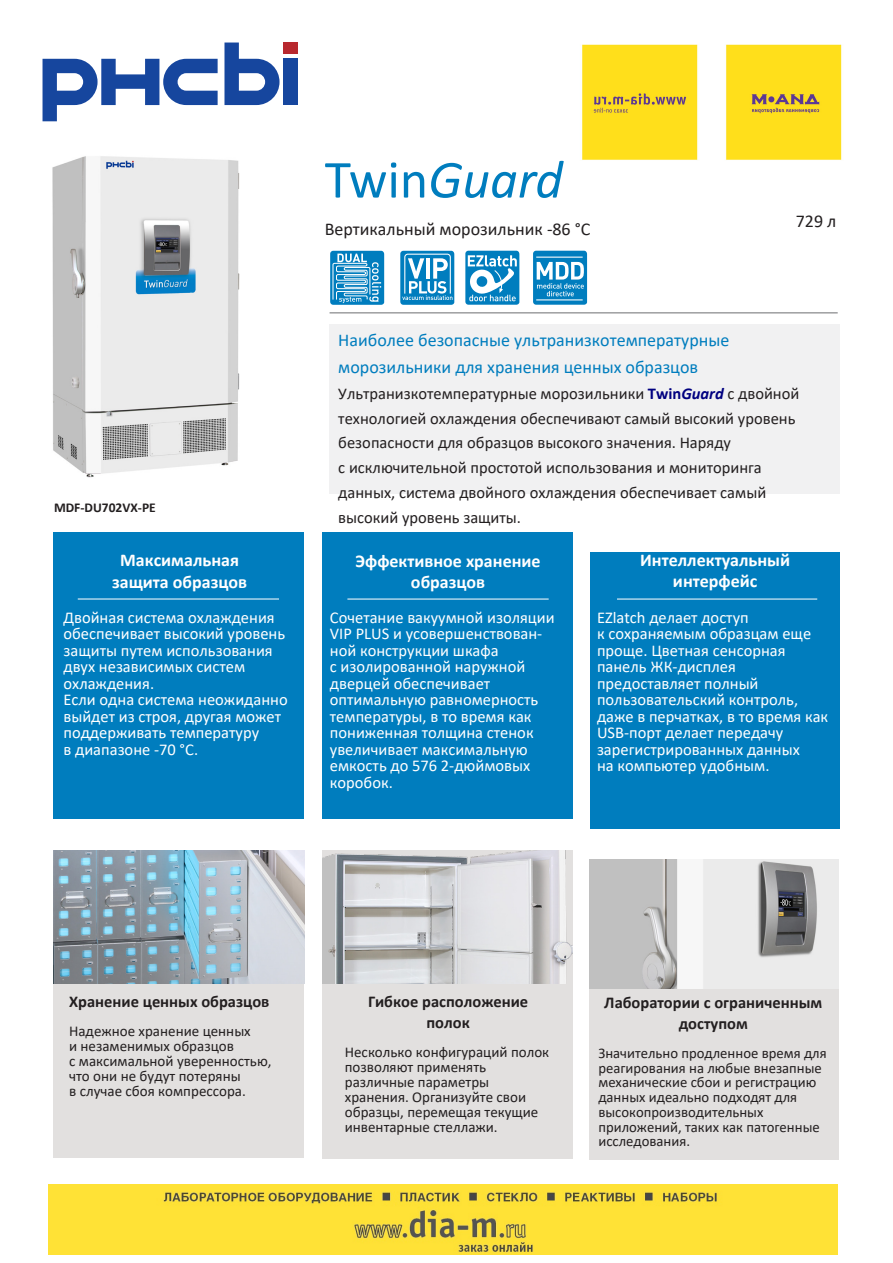
<style>
.page{position:relative;width:893px;height:1263px;background:#fff}
.page>*{position:absolute;margin:0;border:0;box-sizing:border-box;transform-origin:0 0}
.t1{font:italic 54px "Calibri";color:#007dbe}
.t2{font:18px/27px "Calibri";color:#007dbe}
.t3{font:700 18px/21.6px "Calibri";color:#fff;text-align:center}
.t4{font:18px "Calibri";color:#231f20}
.t5{font:16.5px/16.5px "Calibri";color:#fff}
.t6{font:16.5px/24.8px "Calibri";color:#231f20}
.t7{font:700 16.5px/20.4px "Calibri";color:#231f20;text-align:center}
.t8{font:15px/15px "Calibri";color:#231f20}
.t9{font:14.7px/14.7px "Calibri";color:#231f20}
.t10{font:700 13.5px "Calibri";color:#231f20}
.s1{font-style:normal}
.s2{font-weight:700;color:#000080}
.s3{font-weight:700;font-style:italic;color:#000080}
</style>
<div class="page">
<div style="left:283px;top:59px;width:15px;height:46px;background:#16469e"></div>
<svg style="left:43px;top:59px;width:175px;height:62px"></svg>
<svg style="left:224px;top:43px;width:56px;height:62px"></svg>
<div style="left:283px;top:43px;width:15px;height:11px;background:#b8282e"></div>
<div style="left:330px;top:324px;width:510px;height:169px;background:#f1f1f2"></div>
<hr style="left:330px;top:313px;width:508px;height:1px;background:#6d6e71">
<div style="left:53px;top:532px;width:251px;height:286px;background:#007dbe"></div>
<div style="left:53px;top:850px;width:251px;height:307px;background:#e2e0df"></div>
<div style="left:322px;top:850px;width:250px;height:308px;background:#e2e0df"></div>
<div style="left:589px;top:859px;width:250px;height:300px;background:#e2e0df"></div>
<div style="left:322px;top:532px;width:250px;height:286px;background:#007dbe"></div>
<div style="left:590px;top:552px;width:249px;height:276px;background:#007dbe"></div>
<hr style="left:78px;top:599px;width:201px;height:1px;background:#fff">
<hr style="left:347px;top:599px;width:202px;height:1px;background:#fff">
<hr style="left:617px;top:599px;width:200px;height:1px;background:#fff">
<img style="left:322px;top:850px;width:250px;height:133px">
<img style="left:53px;top:850px;width:251px;height:133px">
<img style="left:590px;top:859px;width:249px;height:129px">
<img style="left:52px;top:156px;width:188px;height:322px">
<svg style="left:330px;top:251px;width:54px;height:54px;background:#49a2d0"></svg>
<svg style="left:400px;top:251px;width:54px;height:54px"></svg>
<svg style="left:533px;top:251px;width:54px;height:54px;background:#3c9bcd"></svg>
<hr style="left:536px;top:257px;width:47px;height:1px;background:#fff">
<hr style="left:536px;top:299px;width:47px;height:1px;background:#fff">
<svg style="left:465px;top:251px;width:54px;height:54px"></svg>
<img style="left:582px;top:44px;width:260px;height:116px">
<img style="left:49px;top:1185px;width:788px;height:70px">
<h1 class="t1" style="left:325px;top:142px;width:240px"><span class="s1">Twin</span>Guard</h1>
<p class="t4" style="left:325px;top:217px;width:267px">Вертикальный морозильник -86 °C</p>
<p class="t4" style="left:796px;top:209px;width:42px">729 л</p>
<p class="t10" style="left:54px;top:497px;width:103px">MDF-DU702VX-PE</p>
<p class="t3" style="left:112px;top:549px;width:136px">Максимальная защита образцов</p>
<p class="t5" style="left:63px;top:609px;width:226px">Двойная система охлаждения обеспечивает высокий уровень защиты путем использования двух независимых систем охлаждения.<br>Если одна система неожиданно выйдет из строя, другая может поддерживать температуру<br>в диапазоне -70 °C.</p>
<p class="t2" style="left:338px;top:326px;width:393px">Наиболее безопасные ультранизкотемпературные морозильники для хранения ценных образцов</p>
<p class="t6" style="left:338px;top:381px;width:463px">Ультранизкотемпературные морозильники <span class="s2">Twin</span><span class="s3">Guard</span> с двойной технологией охлаждения обеспечивают самый высокий уровень безопасности для образцов высокого значения. Наряду<br>с исключительной простотой использования и мониторинга данных, система двойного охлаждения обеспечивает самый высокий уровень защиты.</p>
<p class="t3" style="left:355px;top:549px;width:187px">Эффективное хранение образцов</p>
<p class="t5" style="left:330px;top:609px;width:226px">Сочетание вакуумной изоляции<br>VIP PLUS и усовершенствован&shy;ной конструкции шкафа<br>с изолированной наружной дверцей обеспечивает оптимальную равномерность температуры, в то время как пониженная толщина стенок увеличивает максимальную емкость до 576 2-дюймовых коробок.</p>
<p class="t3" style="left:640px;top:549px;width:151px">Интеллектуальный интерфейс</p>
<p class="t5" style="left:597px;top:609px;width:233px">EZlatch делает доступ<br>к сохраняемым образцам еще проще. Цветная сенсорная панель ЖК-дисплея предоставляет полный пользовательский контроль, даже в перчатках, в то время как<br>USB-порт делает передачу зарегистрированных данных<br>на компьютер удобным.</p>
<p class="t7" style="left:69px;top:991px;width:202px">Хранение ценных образцов</p>
<p class="t8" style="left:69px;top:1023px;width:204px">Надежное хранение ценных<br>и незаменимых образцов<br>с максимальной уверенностью, что они не будут потеряны<br>в случае сбоя компрессора.</p>
<p class="t7" style="left:368px;top:991px;width:162px">Гибкое расположение полок</p>
<p class="t8" style="left:345px;top:1044px;width:206px">Несколько конфигураций полок позволяют применять различные параметры хранения. Организуйте свои образцы, перемещая текущие инвентарные стеллажи.</p>
<p class="t7" style="left:604px;top:992px;width:219px">Лаборатории с ограниченным доступом</p>
<p class="t9" style="left:598px;top:1045px;width:230px">Значительно продленное время для реагирования на любые внезапные механические сбои и регистрацию данных идеально подходят для высокопроизводительных приложений, таких как патогенные исследования.</p>
</div>
